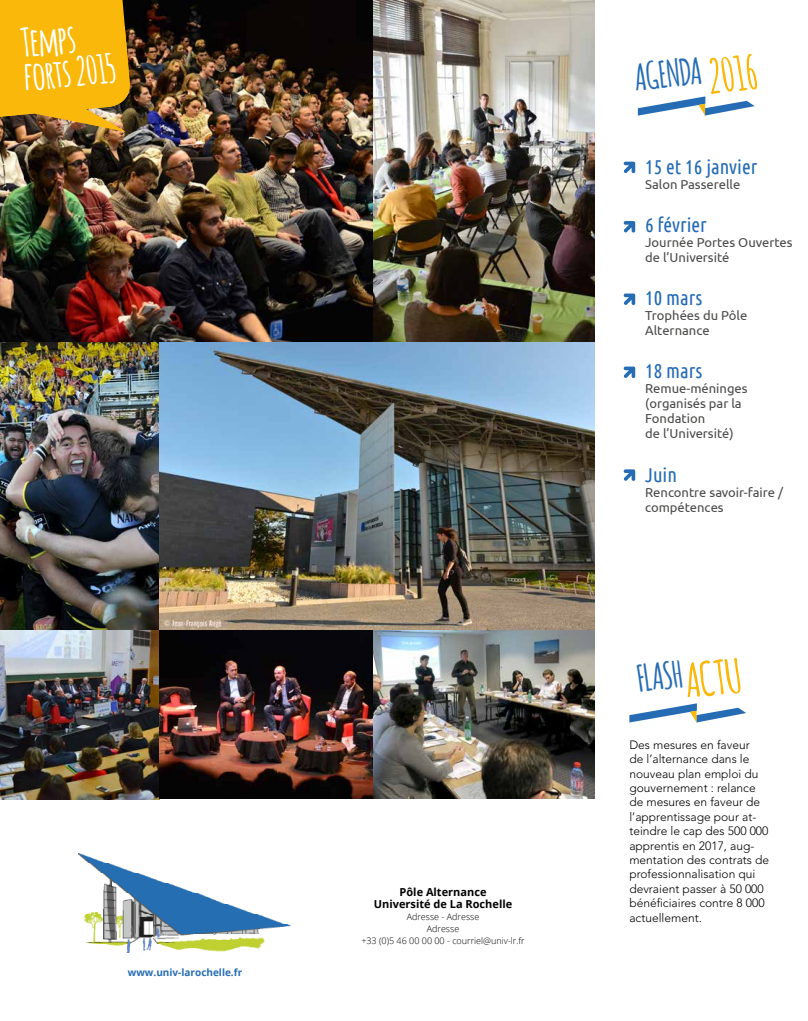
<style>
.page{position:relative;width:808px;height:1021px;background:#fff}
.page>*{position:absolute;margin:0;border:0;box-sizing:border-box;transform-origin:0 0}
.t1{font:700 46px "Amatic";color:#f9b80a}
.t2{font:700 38.8px/33.4px "Amatic";color:#fff}
.t3{font:700 36px "Amatic";color:#256cb5}
.t4{font:20px "Ubuntu Condensed";color:#256cb5}
.t5{font:13px/15px "Ubuntu";color:#4a4a49}
.t6{font:300 12px/14.4px "Avenir LT Std";color:#000}
.t7{font:700 11px/12px "Open Sans";color:#000;text-align:center}
.t8{font:700 10px "Open Sans";color:#256cb5}
.t9{font:300 9px/12px "Open Sans";color:#000;text-align:center}
</style>
<div class="page">
<img style="left:0;top:0;width:373px;height:343px">
<img style="left:373px;top:0;width:221px;height:343px">
<img style="left:0;top:630px;width:160px;height:169px">
<img style="left:159px;top:629px;width:214px;height:169px">
<img style="left:373px;top:629px;width:221px;height:169px">
<img style="left:0;top:343px;width:595px;height:286px">
<img style="left:79px;top:853px;width:212px;height:99px">
<svg style="left:624px;top:162px;width:11px;height:11px"></svg>
<svg style="left:624px;top:221px;width:11px;height:11px"></svg>
<svg style="left:624px;top:293px;width:11px;height:12px"></svg>
<svg style="left:624px;top:366px;width:11px;height:12px"></svg>
<svg style="left:624px;top:469px;width:11px;height:12px"></svg>
<svg style="left:0;top:0;width:132px;height:132px;background:#e3a811"></svg>
<svg style="left:638px;top:96px;width:117px;height:20px"></svg>
<svg style="left:629px;top:703px;width:117px;height:19px"></svg>
<h2 class="t2" style="left:19px;top:25px;width:93px;rotate:-5deg">Temps forts 2015</h2>
<p class="t8" style="left:128px;top:964px;width:116px">www.univ-larochelle.fr</p>
<p class="t7" style="left:374px;top:885px;width:140px">Pôle Alternance<br>Université de La Rochelle</p>
<p class="t9" style="left:361px;top:910px;width:165px">Adresse - Adresse<br>Adresse<br>+33 (0)5 46 00 00 00 - courriel@univ-lr.fr</p>
<h3 class="t3" style="left:632px;top:52px;width:69px;rotate:-6deg">AGENDA</h3>
<h1 class="t1" style="left:705px;top:44px;width:51px;rotate:-6deg">2016</h1>
<h3 class="t4" style="left:645px;top:155px;width:114px">15 et 16 janvier</h3>
<p class="t5" style="left:645px;top:177px;width:97px">Salon Passerelle</p>
<h3 class="t4" style="left:645px;top:213px;width:63px">6 février</h3>
<p class="t5" style="left:645px;top:235px;width:149px">Journée Portes Ouvertes de l’Université</p>
<h3 class="t4" style="left:645px;top:286px;width:59px">10 mars</h3>
<p class="t5" style="left:645px;top:308px;width:104px">Trophées du Pôle<br>Alternance</p>
<h3 class="t4" style="left:645px;top:359px;width:59px">18 mars</h3>
<p class="t5" style="left:645px;top:381px;width:104px">Remue-méninges (organisés par la<br>Fondation<br>de l’Université)</p>
<h3 class="t4" style="left:645px;top:462px;width:33px">Juin</h3>
<p class="t5" style="left:645px;top:484px;width:139px">Rencontre savoir-faire / compétences</p>
<h3 class="t3" style="left:635px;top:653px;width:46px;rotate:-6deg">FLASH</h3>
<h1 class="t1" style="left:682px;top:648px;width:58px;rotate:-6deg">ACTU</h1>
<p class="t6" style="left:629px;top:737px;width:141px">Des mesures en faveur<br>de l’alternance dans le nouveau plan emploi du gouvernement : relance de mesures en faveur de l’apprentissage pour at&shy;teindre le cap des 500 000 apprentis en 2017, aug&shy;mentation des contrats de professionnalisation qui devraient passer à 50 000 bénéficiaires contre 8 000 actuellement.</p>
</div>
